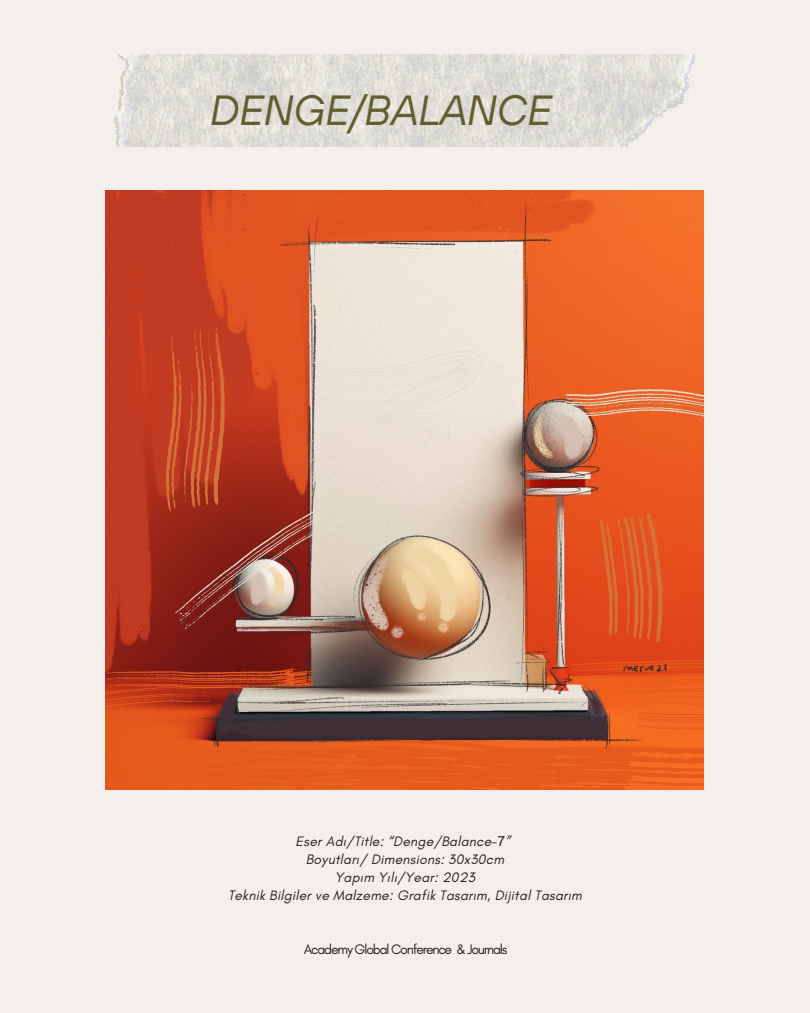
<style>
.page{position:relative;width:810px;height:1013px;background:#fff}
.page>*{position:absolute;margin:0;border:0;box-sizing:border-box;transform-origin:0 0}
.t1{font:italic 42px "TT Hoves";letter-spacing:-.005em;color:#635e30}
.t2{font:italic 14px/18px "Glacial Indifference";letter-spacing:.015em;color:#222121;text-align:center}
.t3{font:14px "Glacial Indifference";letter-spacing:-.08em;color:#222121}
.s1{font-family:"Arial";font-style:normal}
</style>
<div class="page">
<div style="left:0;top:0;width:810px;height:1012px;background:#f3f0ec"></div>
<img style="left:114px;top:55px;width:582px;height:92px">
<img style="left:105px;top:191px;width:599px;height:599px">
<p class="t1" style="left:210px;top:83px;width:344px">DENGE/BALANCE</p>
<p class="t2" style="left:228px;top:832px;width:355px">Eser Adı/Title: “Denge/Balance-<span class="s1">7</span>”<br>Boyutları/ Dimensions: 30x30cm<br>Yapım Yılı/Year: 2023<br>Teknik Bilgiler ve Malzeme: Grafik Tasarım, Dijital Tasarım</p>
<p class="t3" style="left:304px;top:940px;width:205px">Academy Global Conference &amp; Journals</p>
</div>
